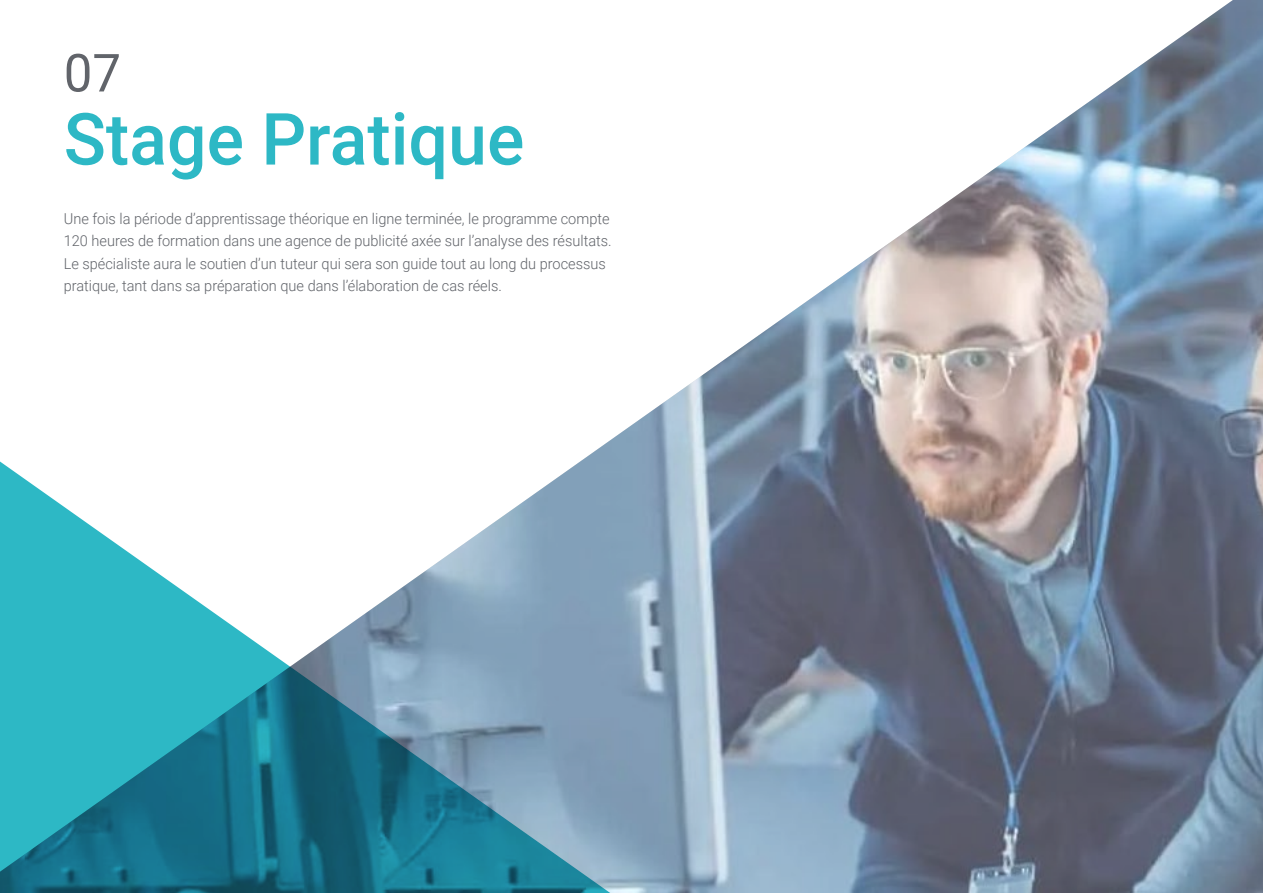
<style>
.page{position:relative;width:1263px;height:893px;background:#fff}
.page>*{position:absolute;margin:0;border:0;box-sizing:border-box;transform-origin:0 0}
.t1{font:500 72px "Roboto";color:#2db8c5}
.t2{font:52.5px "Roboto";color:#61646a}
.t3{font:300 15px/22.5px "Roboto";color:#61646a}
</style>
<div class="page">
<img style="left:602px;top:0;width:661px;height:893px">
<svg style="left:0;top:446px;width:640px;height:447px"></svg>
<h2 class="t2" style="left:64px;top:36px;width:59px">07</h2>
<h1 class="t1" style="left:64px;top:89px;width:462px">Stage Pratique</h1>
<p class="t3" style="left:64px;top:207px;width:549px">Une fois la période d’apprentissage théorique en ligne terminée, le programme compte 120 heures de formation dans une agence de publicité axée sur l’analyse des résultats.<br>Le spécialiste aura le soutien d’un tuteur qui sera son guide tout au long du processus pratique, tant dans sa préparation que dans l’élaboration de cas réels.</p>
</div>
